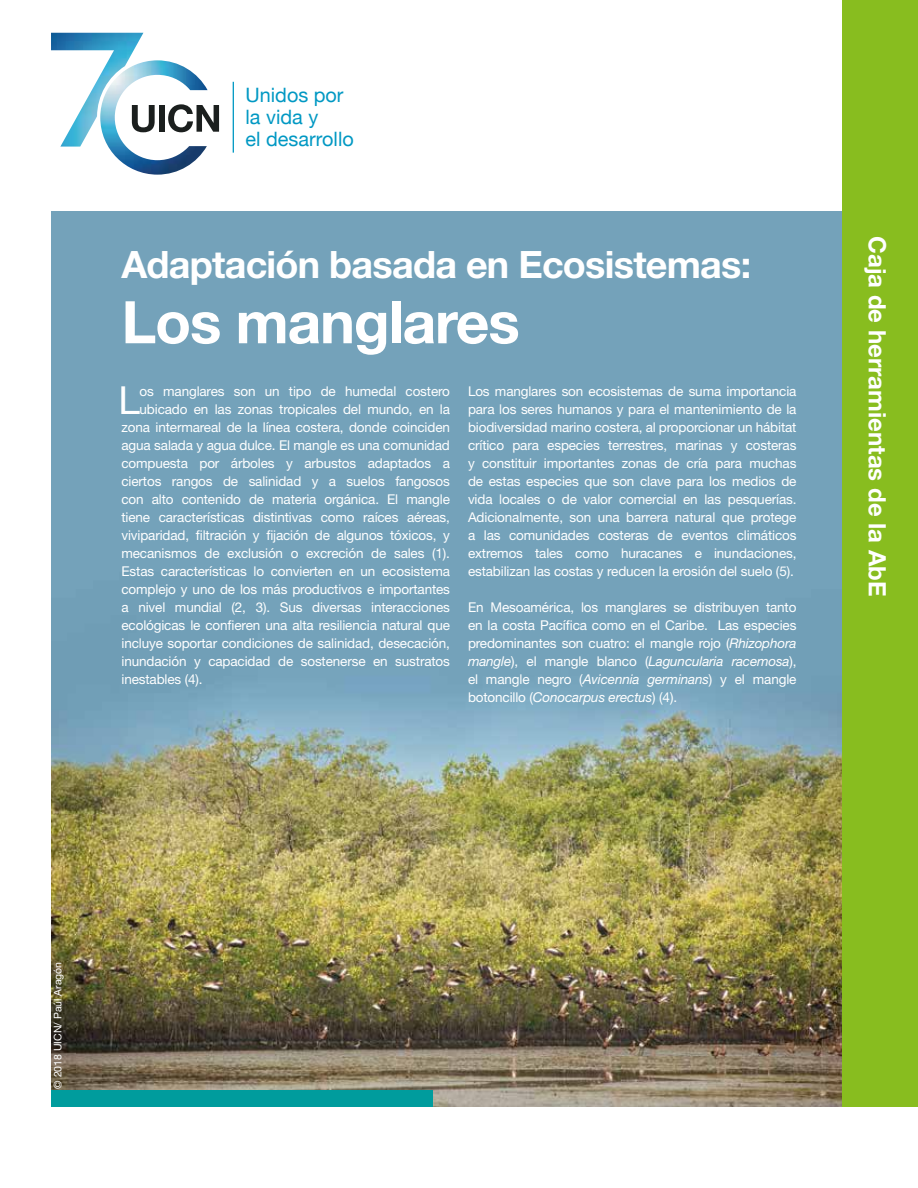
<style>
.page{position:relative;width:918px;height:1188px;background:#fff}
.page>*{position:absolute;margin:0;border:0;box-sizing:border-box;transform-origin:0 0}
.t1{font:700 58.8px "Helvetica Neue LT Std";letter-spacing:-.02em;color:#fff}
.t2{font:38.7px "Helvetica Neue LT Std";color:#fff}
.t3{font:700 37.8px "Helvetica Neue LT Std";letter-spacing:-.02em;color:#fff}
.t4{font:700 24px "Helvetica Neue LT Std";color:#fff}
.t5{font:19.8px/21.8px "Helvetica Neue";color:#0098c3}
.t6{font:13.5px/18px "Helvetica Neue LT Std";letter-spacing:-.01em;color:#fff;text-align:justify}
.t7{font:10.5px "Helvetica Neue LT Std";color:#fff}
.s1{font-style:italic}
</style>
<div class="page">
<img style="left:51px;top:211px;width:791px;height:896px">
<div style="left:51px;top:1091px;width:382px;height:16px;background:#009c9d"></div>
<div style="left:842px;top:0;width:76px;height:1107px;background:#88bd1f"></div>
<img style="left:108px;top:60px;width:100px;height:115px">
<div style="left:159px;top:105px;width:5px;height:27px;background:#1b1f1e"></div>
<svg style="left:143px;top:105px;width:12px;height:27px"></svg>
<svg style="left:168px;top:104px;width:51px;height:28px"></svg>
<hr style="left:233px;top:82px;width:1px;height:71px;background:#0098c3">
<img style="left:51px;top:33px;width:92px;height:114px">
<h3 class="t5" style="left:246px;top:86px;width:110px">Unidos por la vida y<br>el desarrollo</h3>
<h3 class="t3" style="left:122px;top:241px;width:631px">Adaptación basada en Ecosistemas:</h3>
<h1 class="t1" style="left:122px;top:286px;width:400px">Los manglares</h1>
<h2 class="t2" style="left:118px;top:377px;width:23px">L</h2>
<p class="t6" style="left:140px;top:382px;width:312px">os manglares son un tipo de humedal costero</p>
<p class="t6" style="left:140px;top:400px;width:312px">ubicado en las zonas tropicales del mundo, en la</p>
<p class="t6" style="left:121px;top:418px;width:330px">zona intermareal de la línea costera, donde coinciden</p>
<p class="t6" style="left:121px;top:436px;width:330px">agua salada y agua dulce. El mangle es una comunidad</p>
<p class="t6" style="left:121px;top:454px;width:330px">compuesta por árboles y arbustos adaptados a</p>
<p class="t6" style="left:121px;top:472px;width:330px">ciertos rangos de salinidad y a suelos fangosos</p>
<p class="t6" style="left:121px;top:490px;width:330px">con alto contenido de materia orgánica. El mangle</p>
<p class="t6" style="left:121px;top:508px;width:330px">tiene características distintivas como raíces aéreas,</p>
<p class="t6" style="left:121px;top:526px;width:330px">viviparidad, filtración y fijación de algunos tóxicos, y</p>
<p class="t6" style="left:121px;top:544px;width:330px">mecanismos de exclusión o excreción de sales (1).</p>
<p class="t6" style="left:121px;top:562px;width:330px">Estas características lo convierten en un ecosistema</p>
<p class="t6" style="left:121px;top:580px;width:330px">complejo y uno de los más productivos e importantes</p>
<p class="t6" style="left:121px;top:598px;width:330px">a nivel mundial (2, 3). Sus diversas interacciones</p>
<p class="t6" style="left:121px;top:616px;width:330px">ecológicas le confieren una alta resiliencia natural que</p>
<p class="t6" style="left:121px;top:634px;width:330px">incluye soportar condiciones de salinidad, desecación,</p>
<p class="t6" style="left:121px;top:652px;width:330px">inundación y capacidad de sostenerse en sustratos</p>
<p class="t6" style="left:121px;top:670px;width:83px">inestables (4).</p>
<p class="t6" style="left:468px;top:382px;width:330px">Los manglares son ecosistemas de suma importancia para los seres humanos y para el mantenimiento de la biodiversidad marino costera, al proporcionar un hábitat crítico para especies terrestres, marinas y costeras y constituir importantes zonas de cría para muchas de estas especies que son clave para los medios de vida locales o de valor comercial en las pesquerías.<br>Adicionalmente, son una barrera natural que protege a las comunidades costeras de eventos climáticos extremos tales como huracanes e inundaciones, estabilizan las costas y reducen la erosión del suelo (5).</p>
<p class="t6" style="left:468px;top:598px;width:330px">En Mesoamérica, los manglares se distribuyen tanto en la costa Pacífica como en el Caribe. Las especies predominantes son cuatro: el mangle rojo (<span class="s1">Rhizophora mangle</span>), el mangle blanco (<span class="s1">Laguncularia racemosa</span>), el mangle negro (<span class="s1">Avicennia germinans</span>) y el mangle botoncillo (<span class="s1">Conocarpus erectus</span>) (4).</p>
<h3 class="t4" style="left:892px;top:236px;width:362px;rotate:90deg">Caja de herramientas de la AbE</h3>
<p class="t7" style="left:52px;top:1089px;width:128px;rotate:-90deg">© 2018 UICN/ Paúl Aragón</p>
</div>
